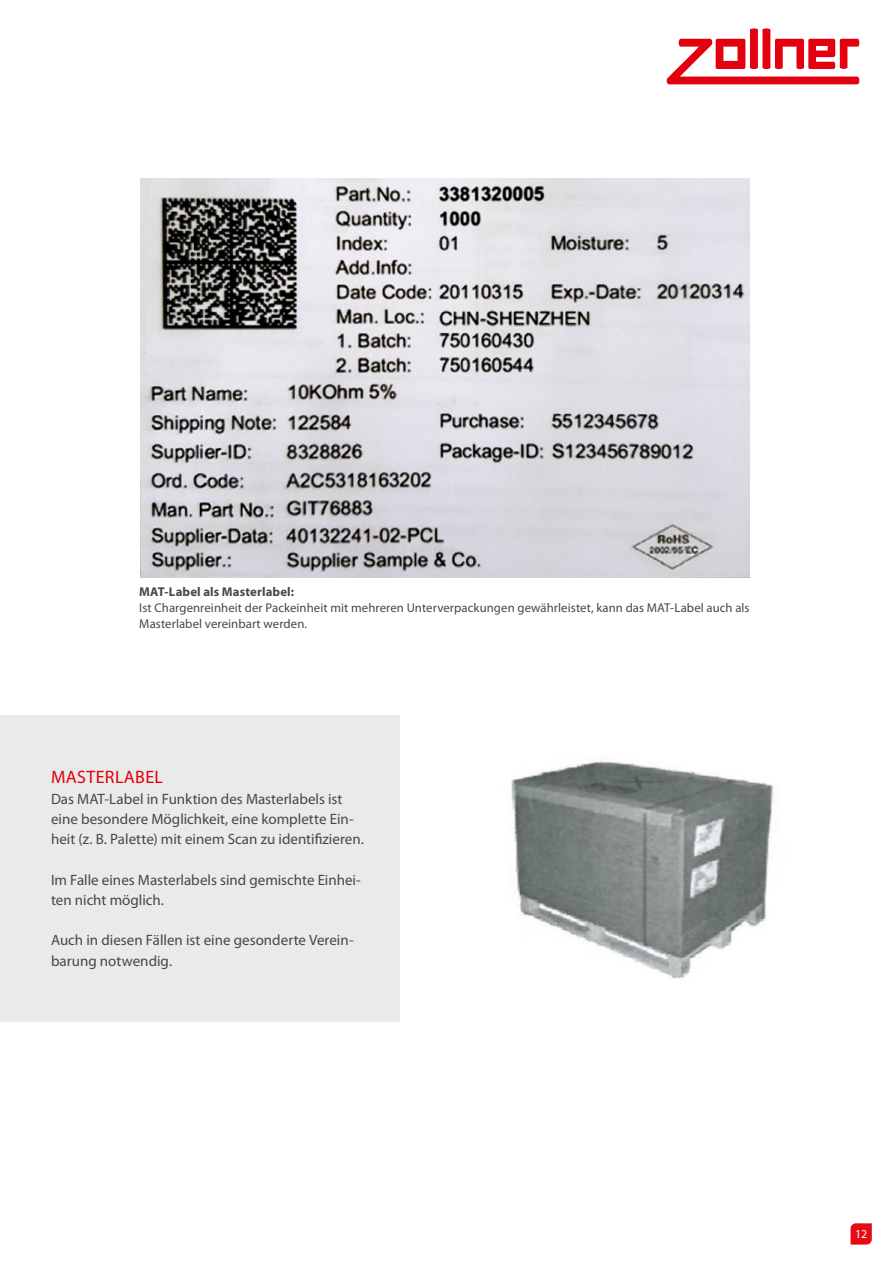
<style>
.page{position:relative;width:893px;height:1263px;background:#fff}
.page>*{position:absolute;margin:0;border:0;box-sizing:border-box;transform-origin:0 0}
.t1{font:18px "Myriad Pro";letter-spacing:.02em;color:#e3000f}
.t2{font:15px/20.2px "Myriad Pro";color:#474747}
.t3{font:12.75px/15.8px "Myriad Pro";letter-spacing:.005em;color:#474747}
.t4{font:700 12.75px "Myriad Pro";letter-spacing:.01em;color:#474747}
.t5{font:12px "Myriad Pro";color:#fff}
</style>
<div class="page">
<div style="left:0;top:715px;width:400px;height:307px;background:#e9eaea"></div>
<svg style="left:850px;top:1223px;width:22px;height:21px"></svg>
<svg style="left:666px;top:28px;width:194px;height:56px"></svg>
<img style="left:511px;top:761px;width:263px;height:218px">
<img style="left:140px;top:178px;width:609px;height:399px">
<p class="t4" style="left:139px;top:584px;width:156px">MAT-Label als Masterlabel:</p>
<p class="t3" style="left:139px;top:600px;width:612px">Ist Chargenreinheit der Packeinheit mit mehreren Unterverpackungen gewährleistet, kann das MAT-Label auch als<br>Masterlabel vereinbart werden.</p>
<p class="t1" style="left:51px;top:766px;width:113px">MASTERLABEL</p>
<p class="t2" style="left:51px;top:788px;width:314px">Das MAT-Label in Funktion des Masterlabels ist eine besondere Möglichkeit, eine komplette Ein&shy;heit (z. B. Palette) mit einem Scan zu identifizieren.</p>
<p class="t2" style="left:51px;top:869px;width:311px">Im Falle eines Masterlabels sind gemischte Einhei&shy;ten nicht möglich.</p>
<p class="t2" style="left:51px;top:930px;width:304px">Auch in diesen Fällen ist eine gesonderte Verein&shy;barung notwendig.</p>
<p class="t5" style="left:855px;top:1226px;width:14px">12</p>
</div>
